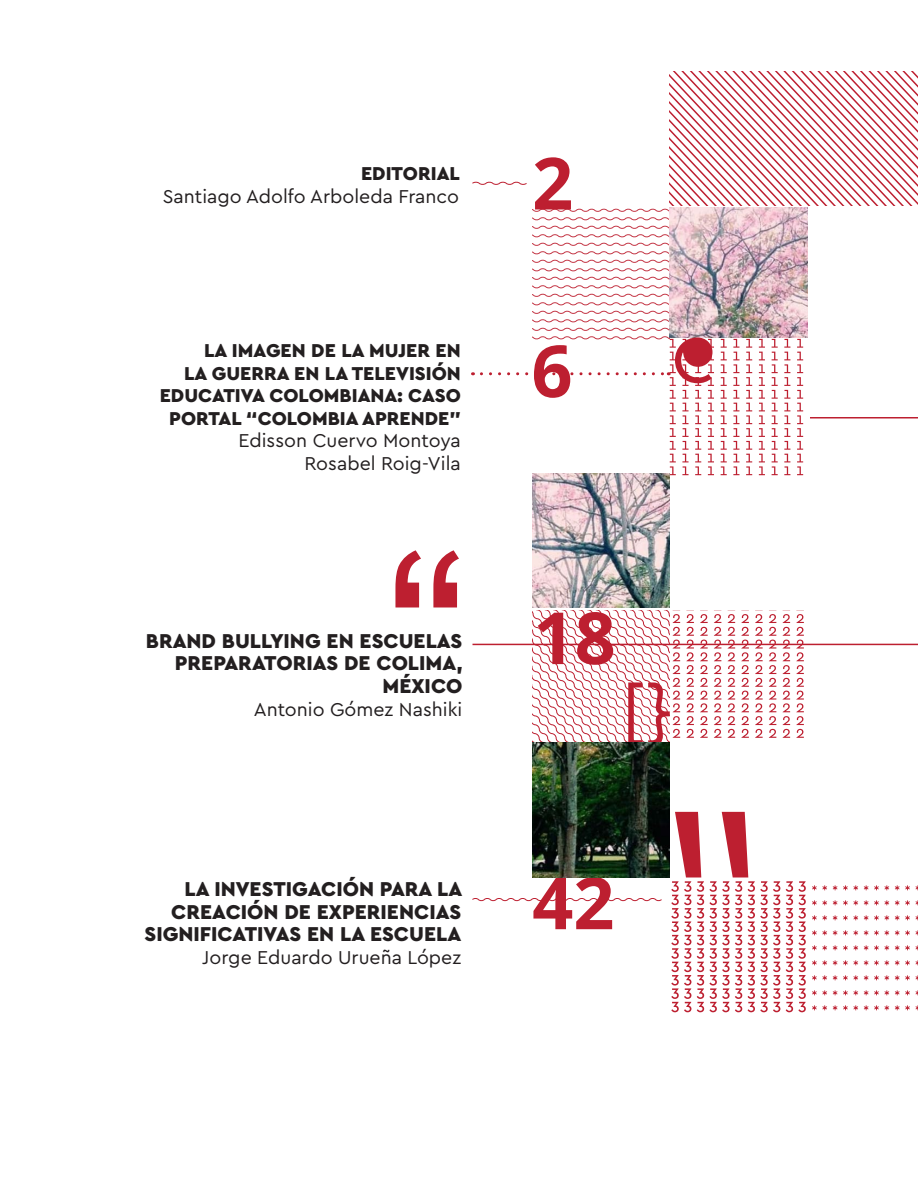
<style>
.page{position:relative;width:918px;height:1188px;background:#fff}
.page>*{position:absolute;margin:0;border:0;box-sizing:border-box;transform-origin:0 0}
.t1{font:700 72px "Open Sans";color:#bd1f30}
.t2{font:900 21px/22.5px "Cera Pro";color:#231f20;text-align:right}
.t3{font:19.5px/22.5px "Cera Pro";color:#231f20;text-align:right}
.t4{font:900 19.5px/22.5px "Cera Pro";color:#231f20;text-align:right}
</style>
<div class="page">
<svg style="left:532px;top:611px;width:272px;height:131px"></svg>
<hr style="left:472px;top:644px;width:446px;height:1px;background:#bd1f30">
<svg style="left:472px;top:811px;width:446px;height:201px"></svg>
<img style="left:532px;top:475px;width:138px;height:133px">
<img style="left:532px;top:742px;width:138px;height:136px">
<svg style="left:471px;top:71px;width:447px;height:404px"></svg>
<svg style="left:395px;top:550px;width:64px;height:57px"></svg>
<p class="t4" style="left:361px;top:161px;width:100px">EDITORIAL</p>
<p class="t3" style="left:163px;top:184px;width:298px">Santiago Adolfo Arboleda Franco</p>
<p class="t4" style="left:160px;top:339px;width:303px">LA IMAGEN DE LA MUJER EN<br>LA GUERRA EN LA TELEVISIÓN<br>EDUCATIVA COLOMBIANA: CASO<br>PORTAL “COLOMBIA APRENDE”</p>
<p class="t3" style="left:239px;top:429px;width:224px">Edisson Cuervo Montoya<br>Rosabel Roig-Vila</p>
<p class="t2" style="left:146px;top:629px;width:318px">BRAND BULLYING EN ESCUELAS<br>PREPARATORIAS DE COLIMA,<br>MÉXICO</p>
<p class="t3" style="left:254px;top:697px;width:210px">Antonio Gómez Nashiki</p>
<p class="t2" style="left:145px;top:877px;width:319px">LA INVESTIGACIÓN PARA LA<br>CREACIÓN DE EXPERIENCIAS<br>SIGNIFICATIVAS EN LA ESCUELA</p>
<p class="t3" style="left:202px;top:945px;width:260px">Jorge Eduardo Urueña López</p>
<h1 class="t1" style="left:532px;top:133px;width:43px">2</h1>
<h1 class="t1" style="left:531px;top:320px;width:43px">6</h1>
<h1 class="t1" style="left:533px;top:587px;width:84px">18</h1>
<h1 class="t1" style="left:532px;top:852px;width:84px">42</h1>
</div>
